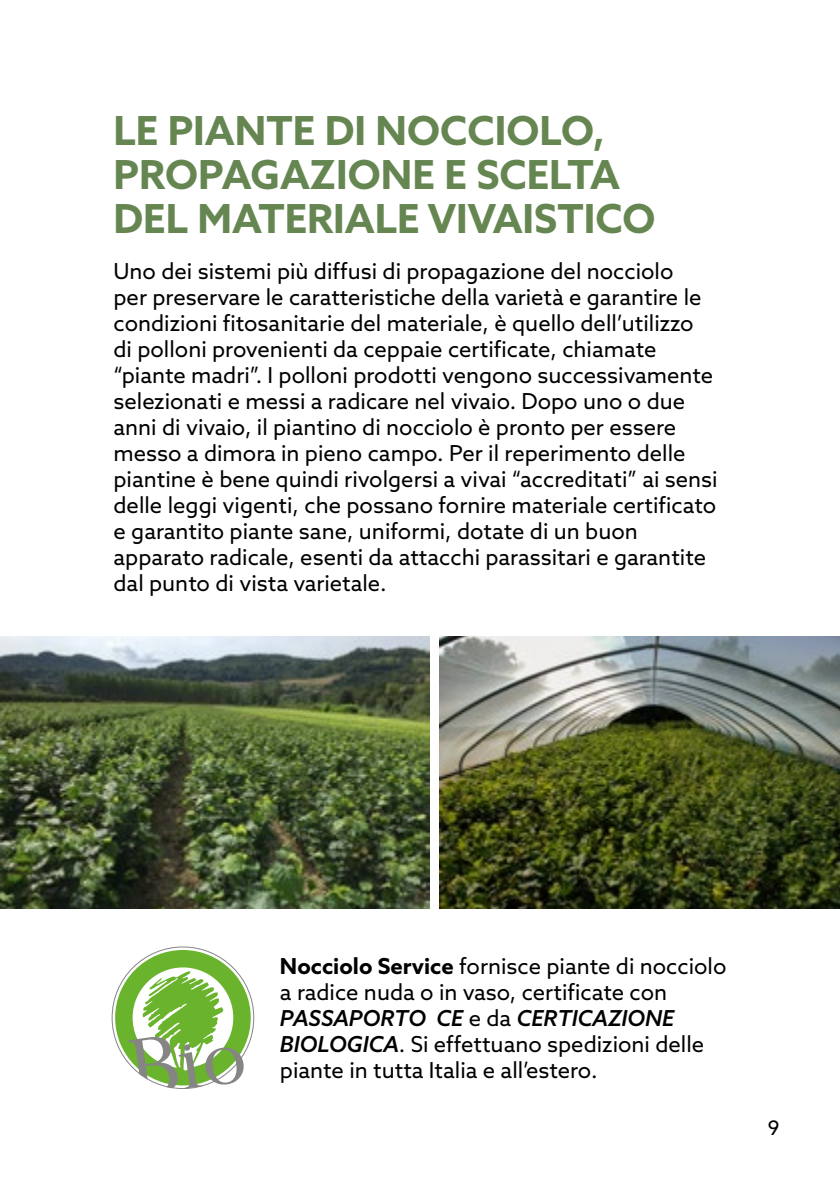
<style>
.page{position:relative;width:840px;height:1191px;background:#fff}
.page>*{position:absolute;margin:0;border:0;box-sizing:border-box;transform-origin:0 0}
.t1{font:700 40px/44px "Azo Sans";color:#658651}
.t2{font:22px/26px "Azo Sans";color:#000}
.t3{font:20px "Azo Sans";color:#000}
.s1{font-weight:700}
.s2{font-weight:500;font-style:italic}
</style>
<div class="page">
<img style="left:0;top:637px;width:429px;height:271px">
<img style="left:439px;top:637px;width:400px;height:271px">
<div style="left:115px;top:950px;width:135px;height:135px;background:#6ab42d;border-radius:50%"></div>
<svg style="left:128px;top:971px;width:116px;height:117px"></svg>
<h1 class="t1" style="left:113px;top:108px;width:543px">LE PIANTE DI NOCCIOLO,<br>PROPAGAZIONE E SCELTA<br>DEL MATERIALE VIVAISTICO</h1>
<p class="t2" style="left:113px;top:258px;width:605px">Uno dei sistemi più diffusi di propagazione del nocciolo<br>per preservare le caratteristiche della varietà e garantire le condizioni fitosanitarie del materiale, è quello dell’utilizzo di polloni provenienti da ceppaie certificate, chiamate “piante madri”. I polloni prodotti vengono successivamente selezionati e messi a radicare nel vivaio. Dopo uno o due anni di vivaio, il piantino di nocciolo è pronto per essere messo a dimora in pieno campo. Per il reperimento delle piantine è bene quindi rivolgersi a vivai “accreditati” ai sensi delle leggi vigenti, che possano fornire materiale certificato e garantito piante sane, uniformi, dotate di un buon apparato radicale, esenti da attacchi parassitari e garantite dal punto di vista varietale.</p>
<p class="t2" style="left:280px;top:952px;width:447px"><span class="s1">Nocciolo Service</span> fornisce piante di nocciolo a radice nuda o in vaso, certificate con <span class="s2">PASSAPORTO CE</span> e da <span class="s2">CERTICAZIONE BIOLOGICA</span>. Si effettuano spedizioni delle piante in tutta Italia e all’estero.</p>
<p class="t3" style="left:767px;top:1114px;width:13px">9</p>
</div>
